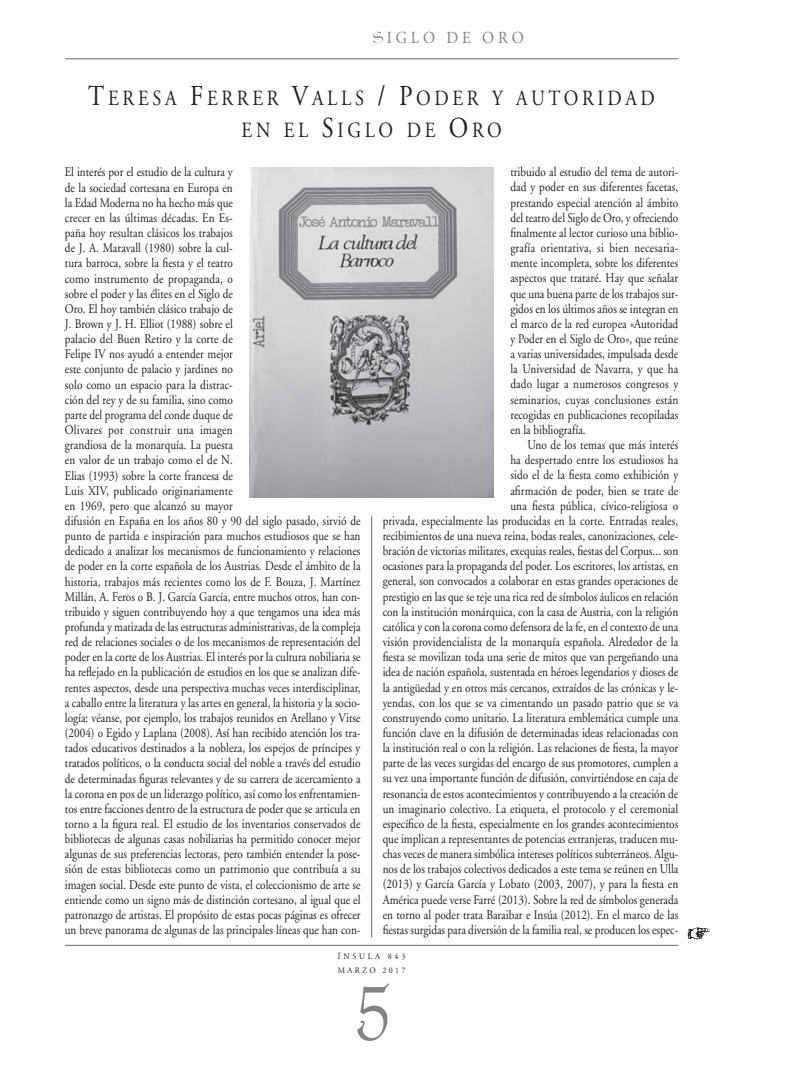
<style>
.page{position:relative;width:808px;height:1078px;background:#fff}
.page>*{position:absolute;margin:0;border:0;box-sizing:border-box;transform-origin:0 0}
.t1{font:21.62px/32.6px "Adobe Garamond";letter-spacing:.2em;color:#231f20;text-align:center;scale:.85 1}
.t2{font:16.88px "Adobe Garamond";color:#808285;scale:.9 1}
.t3{font:13.25px/15.1px "Adobe Garamond";color:#231f20;scale:.85 1}
.t4{font:8.38px/13.2px "Adobe Garamond";letter-spacing:.32em;color:#231f20;scale:.95 1}
.s1{font-size:28.88px}
</style>
<div class="page">
<img style="left:372px;top:31px;width:12px;height:13px">
<hr style="left:65px;top:58px;width:613px;height:1px;background:#808285">
<hr style="left:65px;top:944px;width:613px;height:1px;background:#808285">
<img style="left:687px;top:927px;width:24px;height:11px">
<hr style="left:371px;top:516px;width:1px;height:420px;background:#808285">
<img style="left:357px;top:983px;width:32px;height:58px">
<img style="left:250px;top:167px;width:243px;height:330px">
<p class="t2" style="left:387px;top:31px;width:154px">I G L O D E O R O</p>
<h1 class="t1" style="left:88px;top:83px;width:668px"><span class="s1">T</span>ERESA <span class="s1">F</span>ERRER <span class="s1">V</span>ALLS <span class="s1">/ P</span>ODER Y AUTORIDAD<br>EN EL <span class="s1">S</span>IGLO DE <span class="s1">O</span>RO</h1>
<p class="t3" style="left:65px;top:166px;width:349px">El interés por el estudio de la cultura y<br>de la sociedad cortesana en Europa en<br>la Edad Moderna no ha hecho más que<br>crecer en las últimas décadas. En Es-<br>paña hoy resultan clásicos los trabajos<br>de J. A. Maravall (1980) sobre la cul-<br>tura barroca, sobre la fiesta y el teatro<br>como instrumento de propaganda, o<br>sobre el poder y las élites en el Siglo de<br>Oro. El hoy también clásico trabajo de<br>J. Brown y J. H. Elliot (1988) sobre el<br>palacio del Buen Retiro y la corte de<br>Felipe IV nos ayudó a entender mejor<br>este conjunto de palacio y jardines no<br>solo como un espacio para la distrac-<br>ción del rey y de su familia, sino como<br>parte del programa del conde duque de<br>Olivares por construir una imagen<br>grandiosa de la monarquía. La puesta<br>en valor de un trabajo como el de N.<br>Elias (1993) sobre la corte francesa de<br>Luis XIV, publicado originariamente<br>en 1969, pero que alcanzó su mayor<br>difusión en España en los años 80 y 90 del siglo pasado, sirvió de punto de partida e inspiración para muchos estudiosos que se han dedicado a analizar los mecanismos de funcionamiento y relaciones de poder en la corte española de los Austrias. Desde el ámbito de la historia, trabajos más recientes como los de F. Bouza, J. Martínez Millán, A. Feros o B. J. García García, entre muchos otros, han con&shy;tribuido y siguen contribuyendo hoy a que tengamos una idea más profunda y matizada de las estructuras administrativas, de la compleja red de relaciones sociales o de los mecanismos de representación del poder en la corte de los Austrias. El interés por la cultura nobiliaria se ha reflejado en la publicación de estudios en los que se analizan dife&shy;rentes aspectos, desde una perspectiva muchas veces interdisciplinar, a caballo entre la literatura y las artes en general, la historia y la socio&shy;logía: véanse, por ejemplo, los trabajos reunidos en Arellano y Vitse (2004) o Egido y Laplana (2008). Así han recibido atención los tra&shy;tados educativos destinados a la nobleza, los espejos de príncipes y tratados políticos, o la conducta social del noble a través del estudio de determinadas figuras relevantes y de su carrera de acercamiento a la corona en pos de un liderazgo político, así como los enfrentamien&shy;tos entre facciones dentro de la estructura de poder que se articula en torno a la figura real. El estudio de los inventarios conservados de bibliotecas de algunas casas nobiliarias ha permitido conocer mejor algunas de sus preferencias lectoras, pero también entender la pose&shy;sión de estas bibliotecas como un patrimonio que contribuía a su imagen social. Desde este punto de vista, el coleccionismo de arte se entiende como un signo más de distinción cortesano, al igual que el patronazgo de artistas. El propósito de estas pocas páginas es ofrecer un breve panorama de algunas de las principales líneas que han con-</p>
<p class="t3" style="left:510px;top:166px;width:199px;text-align:justify">tribuido al estudio del tema de autori&shy;dad y poder en sus diferentes facetas, prestando especial atención al ámbito del teatro del Siglo de Oro, y ofreciendo finalmente al lector curioso una biblio&shy;grafía orientativa, si bien necesaria&shy;mente incompleta, sobre los diferentes aspectos que trataré. Hay que señalar que una buena parte de los trabajos sur&shy;gidos en los últimos años se integran en el marco de la red europea «Autoridad y Poder en el Siglo de Oro», que reúne a varias universidades, impulsada desde la Universidad de Navarra, y que ha dado lugar a numerosos congresos y seminarios, cuyas conclusiones están recogidas en publicaciones recopiladas en la bibliografía.</p>
<p class="t3" style="left:383px;top:438px;width:349px;text-align:right">Uno de los temas que más interés<br>ha despertado entre los estudiosos ha<br>sido el de la fiesta como exhibición y<br>afirmación de poder, bien se trate de<br>una fiesta pública, cívico-religiosa o<br>privada, especialmente las producidas en la corte. Entradas reales, recibimientos de una nueva reina, bodas reales, canonizaciones, cele&shy;bración de victorias militares, exequias reales, fiestas del Corpus... son ocasiones para la propaganda del poder. Los escritores, los artistas, en general, son convocados a colaborar en estas grandes operaciones de prestigio en las que se teje una rica red de símbolos áulicos en relación con la institución monárquica, con la casa de Austria, con la religión católica y con la corona como defensora de la fe, en el contexto de una visión providencialista de la monarquía española. Alrededor de la fiesta se movilizan toda una serie de mitos que van pergeñando una idea de nación española, sustentada en héroes legendarios y dioses de la antigüedad y en otros más cercanos, extraídos de las crónicas y le&shy;yendas, con los que se va cimentando un pasado patrio que se va construyendo como unitario. La literatura emblemática cumple una función clave en la difusión de determinadas ideas relacionadas con la institución real o con la religión. Las relaciones de fiesta, la mayor parte de las veces surgidas del encargo de sus promotores, cumplen a su vez una importante función de difusión, convirtiéndose en caja de resonancia de estos acontecimientos y contribuyendo a la creación de un imaginario colectivo. La etiqueta, el protocolo y el ceremonial específico de la fiesta, especialmente en los grandes acontecimientos que implican a representantes de potencias extranjeras, traducen mu&shy;chas veces de manera simbólica intereses políticos subterráneos. Algu&shy;nos de los trabajos colectivos dedicados a este tema se reúnen en Ulla (2013) y García García y Lobato (2003, 2007), y para la fiesta en América puede verse Farré (2013). Sobre la red de símbolos generada en torno al poder trata Baraibar e Insúa (2012). En el marco de las fiestas surgidas para diversión de la familia real, se producen los espec-</p>
<p class="t4" style="left:338px;top:950px;width:73px">ÍNSULA 843<br>MARZO 2017</p>
</div>
